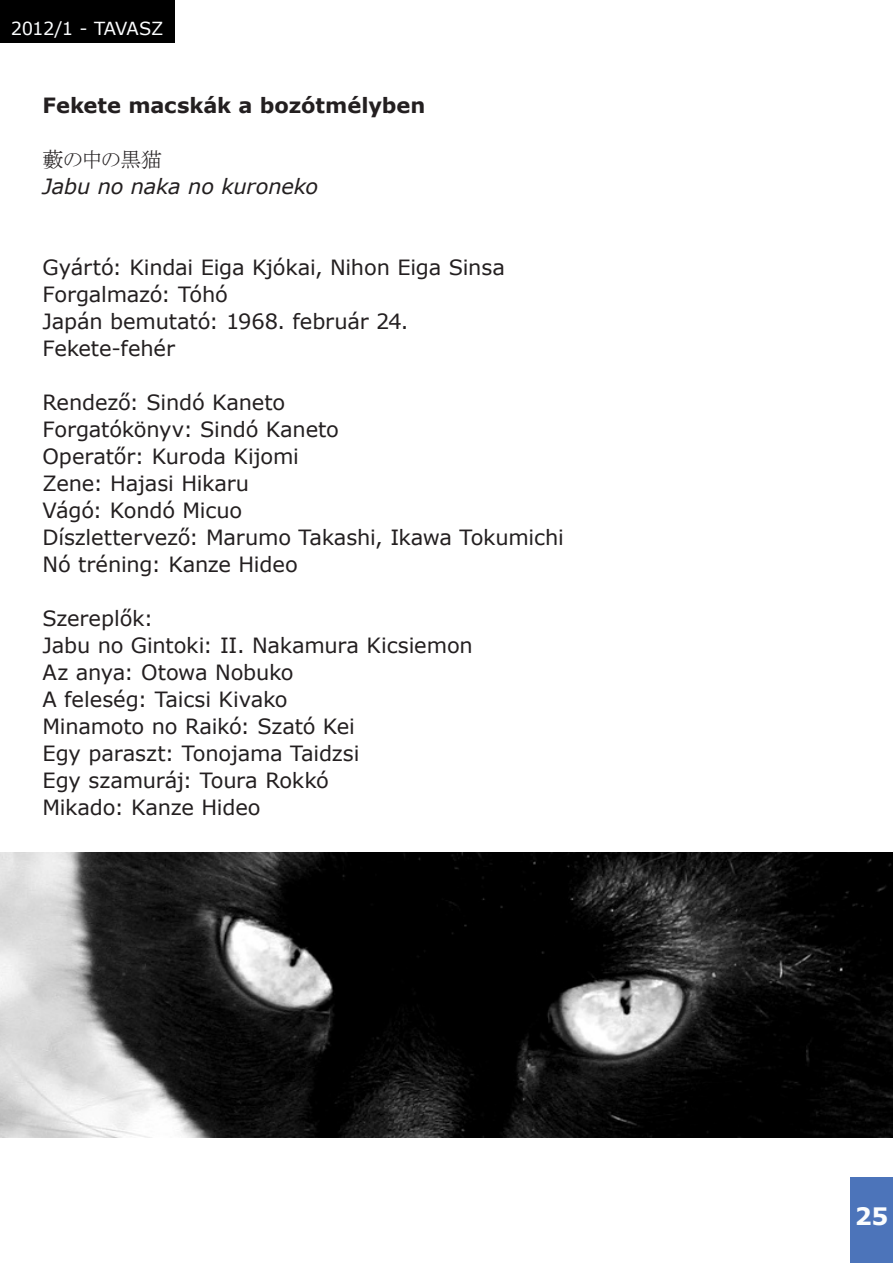
<style>
.page{position:relative;width:893px;height:1263px;background:#fff}
.page>*{position:absolute;margin:0;border:0;box-sizing:border-box;transform-origin:0 0}
.t1{font:700 24px "Verdana";color:#fbfdfe}
.t2{font:21px "Verdana";letter-spacing:-.01em;color:#231f20}
.t3{font:700 21px "Verdana";letter-spacing:-.005em;color:#231f20}
.t4{font:italic 21px "Verdana";letter-spacing:-.01em;color:#231f20}
.t5{font:21px "MS Mincho";letter-spacing:-.075em;color:#231f20}
.t6{font:18px "Verdana";letter-spacing:-.045em;color:#fbfdfe}
</style>
<div class="page">
<div style="left:850px;top:1178px;width:43px;height:85px;background:#4c74ba"></div>
<div style="left:0;top:0;width:174px;height:43px;background:#000"></div>
<img style="left:0;top:853px;width:893px;height:285px">
<p class="t6" style="left:11px;top:16px;width:154px">2012/1 - TAVASZ</p>
<p class="t3" style="left:43px;top:90px;width:385px">Fekete macskák a bozótmélyben</p>
<p class="t5" style="left:43px;top:149px;width:121px">藪の中の黒猫</p>
<p class="t4" style="left:43px;top:172px;width:277px">Jabu no naka no kuroneko</p>
<p class="t2" style="left:43px;top:253px;width:464px">Gyártó: Kindai Eiga Kjókai, Nihon Eiga Sinsa</p>
<p class="t2" style="left:43px;top:280px;width:187px">Forgalmazó: Tóhó</p>
<p class="t2" style="left:43px;top:307px;width:368px">Japán bemutató: 1968. február 24.</p>
<p class="t2" style="left:43px;top:334px;width:134px">Fekete-fehér</p>
<p class="t2" style="left:43px;top:388px;width:244px">Rendező: Sindó Kaneto</p>
<p class="t2" style="left:43px;top:415px;width:298px">Forgatókönyv: Sindó Kaneto</p>
<p class="t2" style="left:43px;top:442px;width:258px">Operatőr: Kuroda Kijomi</p>
<p class="t2" style="left:43px;top:469px;width:208px">Zene: Hajasi Hikaru</p>
<p class="t2" style="left:43px;top:496px;width:201px">Vágó: Kondó Micuo</p>
<p class="t2" style="left:43px;top:523px;width:523px">Díszlettervező: Marumo Takashi, Ikawa Tokumichi</p>
<p class="t2" style="left:43px;top:550px;width:257px">Nó tréning: Kanze Hideo</p>
<p class="t2" style="left:43px;top:604px;width:112px">Szereplők:</p>
<p class="t2" style="left:43px;top:631px;width:432px">Jabu no Gintoki: II. Nakamura Kicsiemon</p>
<p class="t2" style="left:43px;top:658px;width:253px">Az anya: Otowa Nobuko</p>
<p class="t2" style="left:43px;top:685px;width:247px">A feleség: Taicsi Kivako</p>
<p class="t2" style="left:43px;top:712px;width:314px">Minamoto no Raikó: Szató Kei</p>
<p class="t2" style="left:43px;top:739px;width:318px">Egy paraszt: Tonojama Taidzsi</p>
<p class="t2" style="left:43px;top:766px;width:288px">Egy szamuráj: Toura Rokkó</p>
<p class="t2" style="left:43px;top:793px;width:220px">Mikado: Kanze Hideo</p>
<p class="t1" style="left:855px;top:1199px;width:35px">25</p>
</div>
